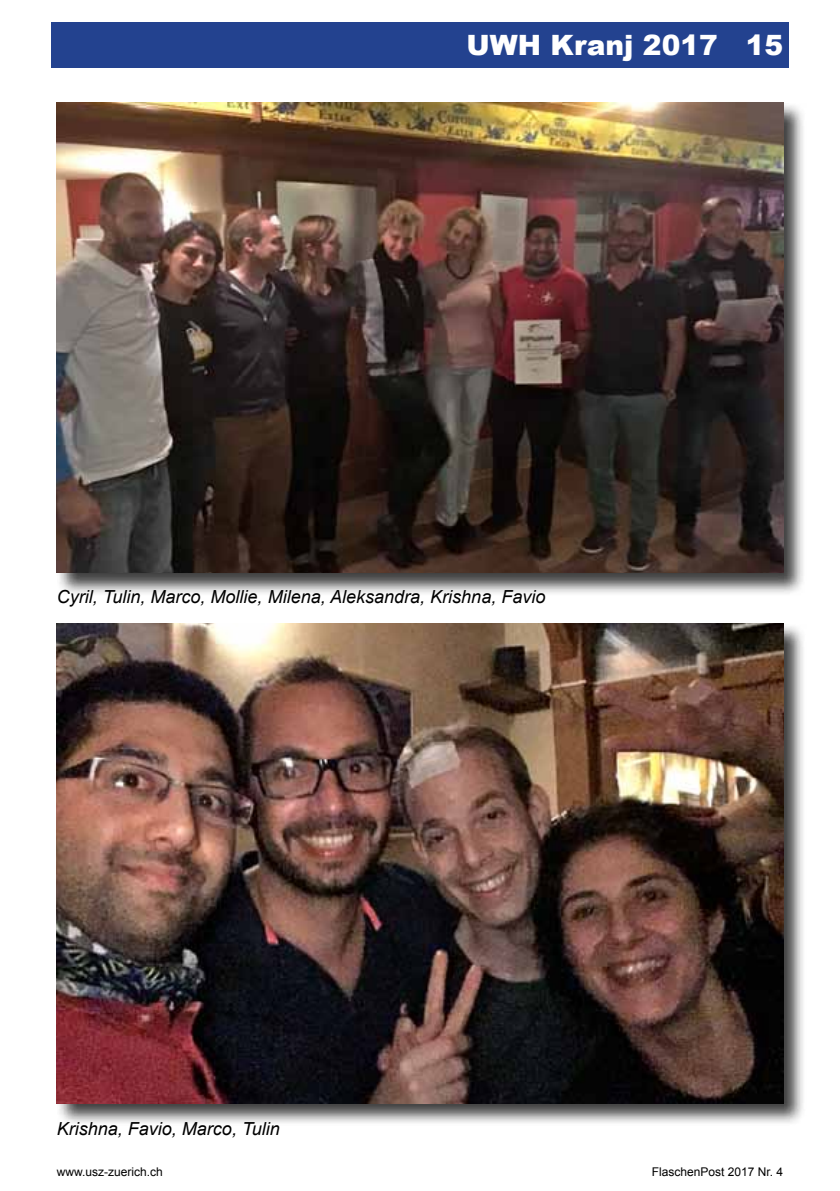
<style>
.page{position:relative;width:840px;height:1191px;background:#fff}
.page>*{position:absolute;margin:0;border:0;box-sizing:border-box;transform-origin:0 0}
.t1{font:900 28px "Arial";color:#fff}
.t2{font:italic 18px "Arial";color:#000}
.t3{font:12px "Arial";color:#000}
</style>
<div class="page">
<div style="left:57px;top:23px;width:725px;height:45px;background:#23428f"></div>
<div style="left:56px;top:101px;width:750px;height:495px;background:#000;opacity:.75"></div>
<img style="left:57px;top:102px;width:725px;height:471px">
<div style="left:56px;top:623px;width:750px;height:503px;background:#000;opacity:.75"></div>
<img style="left:57px;top:624px;width:725px;height:479px">
<h1 class="t1" style="left:466px;top:25px;width:318px">UWH Kranj 2017 15</h1>
<p class="t2" style="left:57px;top:585px;width:490px">Cyril, Tulin, Marco, Mollie, Milena, Aleksandra, Krishna, Favio</p>
<p class="t2" style="left:57px;top:1116px;width:224px">Krishna, Favio, Marco, Tulin</p>
<p class="t3" style="left:57px;top:1164px;width:108px">www.usz-zuerich.ch</p>
<p class="t3" style="left:651px;top:1164px;width:133px">FlaschenPost 2017 Nr. 4</p>
</div>
